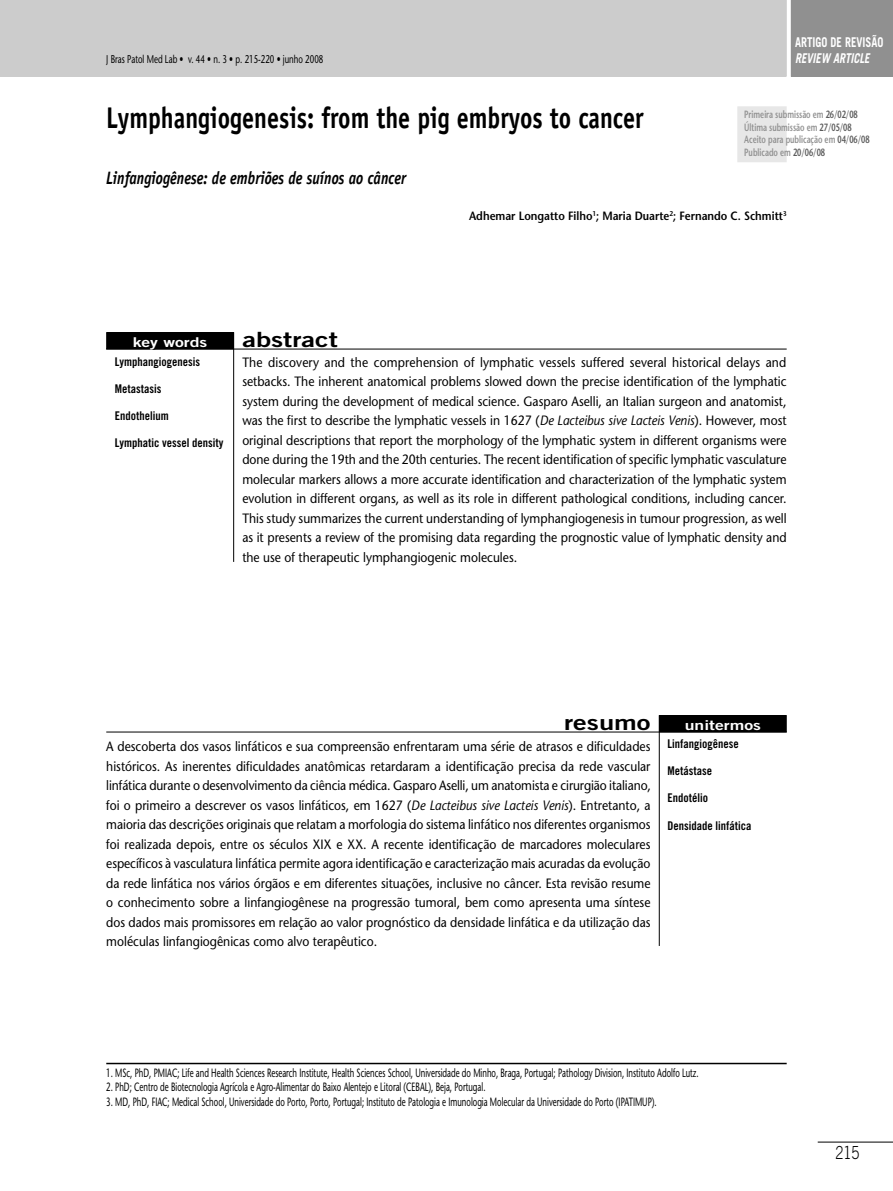
<style>
.page{position:relative;width:893px;height:1191px;background:#fff}
.page>*{position:absolute;margin:0;border:0;box-sizing:border-box;transform-origin:0 0}
.t1{font:700 30px "Officina Sans Std";color:#000;scale:.8 1}
.t2{font:21px "Trade Gothic LT Std Bd 2";color:#000;scale:1.3 1}
.t3{font:italic 700 18px "Officina Sans Std";color:#000;scale:.8 1}
.t4{font:300 18px "Trade Gothic LT Std";color:#000;scale:.8 1}
.t5{font:500 13.5px/19.5px "Stone Sans Std";color:#000;text-align:justify;scale:.9 1}
.t6{font:13.5px "Trade Gothic LT Std Bd 2";color:#fff;scale:1.3 1}
.t7{font:700 13.5px "Trade Gothic LT Std";color:#fff;scale:.8 1}
.t8{font:italic 700 13.5px "Trade Gothic LT Std";color:#fff;scale:.8 1}
.t9{font:500 12px "Stone Sans Std";color:#000;scale:.65 1}
.t10{font:12px "Trade Gothic LT Std Bd Cn 20";color:#000}
.t11{font:600 12px "Stone Sans Std";color:#000;scale:.9 1}
.t12{font:500 11.25px "Stone Sans Std";color:#000;scale:.7 1}
.t13{font:600 10.5px/12.6px "Stone Sans Std";color:#909090;scale:.7 1}
.s1{color:#5b5b5b}
.s2{font-style:italic}
</style>
<div class="page">
<div style="left:791px;top:0;width:102px;height:77px;background:#909090"></div>
<div style="left:0;top:0;width:787px;height:77px;background:#ccc"></div>
<div style="left:738px;top:107px;width:48px;height:54px;background:#e7e7e7"></div>
<div style="left:737px;top:106px;width:50px;height:56px;border:2px solid #e7e7e7"></div>
<hr style="left:818px;top:1141px;width:75px;height:1px;background:#000">
<hr style="left:233px;top:332px;width:1px;height:230px;background:#000">
<hr style="left:659px;top:715px;width:1px;height:231px;background:#000">
<hr style="left:106px;top:732px;width:681px;height:1px;background:#000">
<hr style="left:106px;top:349px;width:681px;height:1px;background:#000">
<div style="left:107px;top:332px;width:131px;height:20px;background:#000"></div>
<div style="left:660px;top:715px;width:131px;height:20px;background:#000"></div>
<hr style="left:106px;top:1062px;width:681px;height:2px;background:#000">
<p class="t12" style="left:106px;top:53px;width:312px">J Bras Patol Med Lab • v. 44 • n. 3 • p. 215-220 • junho 2008</p>
<p class="t7" style="left:795px;top:33px;width:112px">ARTIGO DE REVISÃO</p>
<p class="t8" style="left:795px;top:50px;width:95px">REVIEW ARTICLE</p>
<h1 class="t1" style="left:106px;top:99px;width:673px">Lymphangiogenesis: from the pig embryos to cancer</h1>
<h3 class="t3" style="left:106px;top:167px;width:376px">Linfangiogênese: de embriões de suínos ao câncer</h3>
<p class="t11" style="left:469px;top:209px;width:354px">Adhemar Longatto Filho<sup>1</sup>; Maria Duarte<sup>2</sup>; Fernando C. Schmitt<sup>3</sup></p>
<p class="t13" style="left:744px;top:108px;width:181px">Primeira submissão em <span class="s1">26/02/08<br></span>Última submissão em <span class="s1">27/05/08<br></span>Aceito para publicação em <span class="s1">04/06/08<br></span>Publicado em <span class="s1">20/06/08</span></p>
<p class="t6" style="left:133px;top:334px;width:59px">key words</p>
<p class="t10" style="left:115px;top:354px;width:87px">Lymphangiogenesis</p>
<p class="t10" style="left:115px;top:381px;width:48px">Metastasis</p>
<p class="t10" style="left:115px;top:408px;width:55px">Endothelium</p>
<p class="t10" style="left:115px;top:435px;width:110px">Lymphatic vessel density</p>
<h2 class="t2" style="left:242px;top:326px;width:75px">abstract</h2>
<p class="t5" style="left:242px;top:352px;width:606px">The discovery and the comprehension of lymphatic vessels suffered several historical delays and setbacks. The inherent anatomical problems slowed down the precise identification of the lymphatic system during the development of medical science. Gasparo Aselli, an Italian surgeon and anatomist, was the first to describe the lymphatic vessels in 1627 (<span class="s2">De Lacteibus sive Lacteis Venis</span>). However, most original descriptions that report the morphology of the lymphatic system in different organisms were done during the 19th and the 20th centuries. The recent identification of specific lymphatic vasculature molecular markers allows a more accurate identification and characterization of the lymphatic system evolution in different organs, as well as its role in different pathological conditions, including cancer.<br>This study summarizes the current understanding of lymphangiogenesis in tumour progression, as well as it presents a review of the promising data regarding the prognostic value of lymphatic density and the use of therapeutic lymphangiogenic molecules.</p>
<h2 class="t2" style="left:564px;top:709px;width:68px">resumo</h2>
<p class="t6" style="left:685px;top:717px;width:60px">unitermos</p>
<p class="t5" style="left:106px;top:736px;width:607px">A descoberta dos vasos linfáticos e sua compreensão enfrentaram uma série de atrasos e dificuldades históricos. As inerentes dificuldades anatômicas retardaram a identificação precisa da rede vascular linfática durante o desenvolvimento da ciência médica. Gasparo Aselli, um anatomista e cirurgião italiano, foi o primeiro a descrever os vasos linfáticos, em 1627 (<span class="s2">De Lacteibus sive Lacteis Venis</span>). Entretanto, a maioria das descrições originais que relatam a morfologia do sistema linfático nos diferentes organismos foi realizada depois, entre os séculos XIX e XX. A recente identificação de marcadores moleculares específicos à vasculatura linfática permite agora identificação e caracterização mais acuradas da evolução da rede linfática nos vários órgãos e em diferentes situações, inclusive no câncer. Esta revisão resume o conhecimento sobre a linfangiogênese na progressão tumoral, bem como apresenta uma síntese dos dados mais promissores em relação ao valor prognóstico da densidade linfática e da utilização das moléculas linfangiogênicas como alvo terapêutico.</p>
<p class="t10" style="left:668px;top:737px;width:73px">Linfangiogênese</p>
<p class="t10" style="left:668px;top:764px;width:46px">Metástase</p>
<p class="t10" style="left:668px;top:791px;width:42px">Endotélio</p>
<p class="t10" style="left:668px;top:818px;width:85px">Densidade linfática</p>
<p class="t9" style="left:106px;top:1065px;width:913px">1. MSc, PhD, PMIAC; Life and Health Sciences Research Institute, Health Sciences School, Universidade do Minho, Braga, Portugal; Pathology Division, Instituto Adolfo Lutz.</p>
<p class="t9" style="left:106px;top:1080px;width:585px">2. PhD; Centro de Biotecnologia Agrícola e Agro-Alimentar do Baixo Alentejo e Litoral (CEBAL), Beja, Portugal.</p>
<p class="t9" style="left:106px;top:1094px;width:848px">3. MD, PhD, FIAC; Medical School, Universidade do Porto, Porto, Portugal; Instituto de Patologia e Imunologia Molecular da Universidade do Porto (IPATIMUP).</p>
<h3 class="t4" style="left:836px;top:1141px;width:32px">215</h3>
</div>
